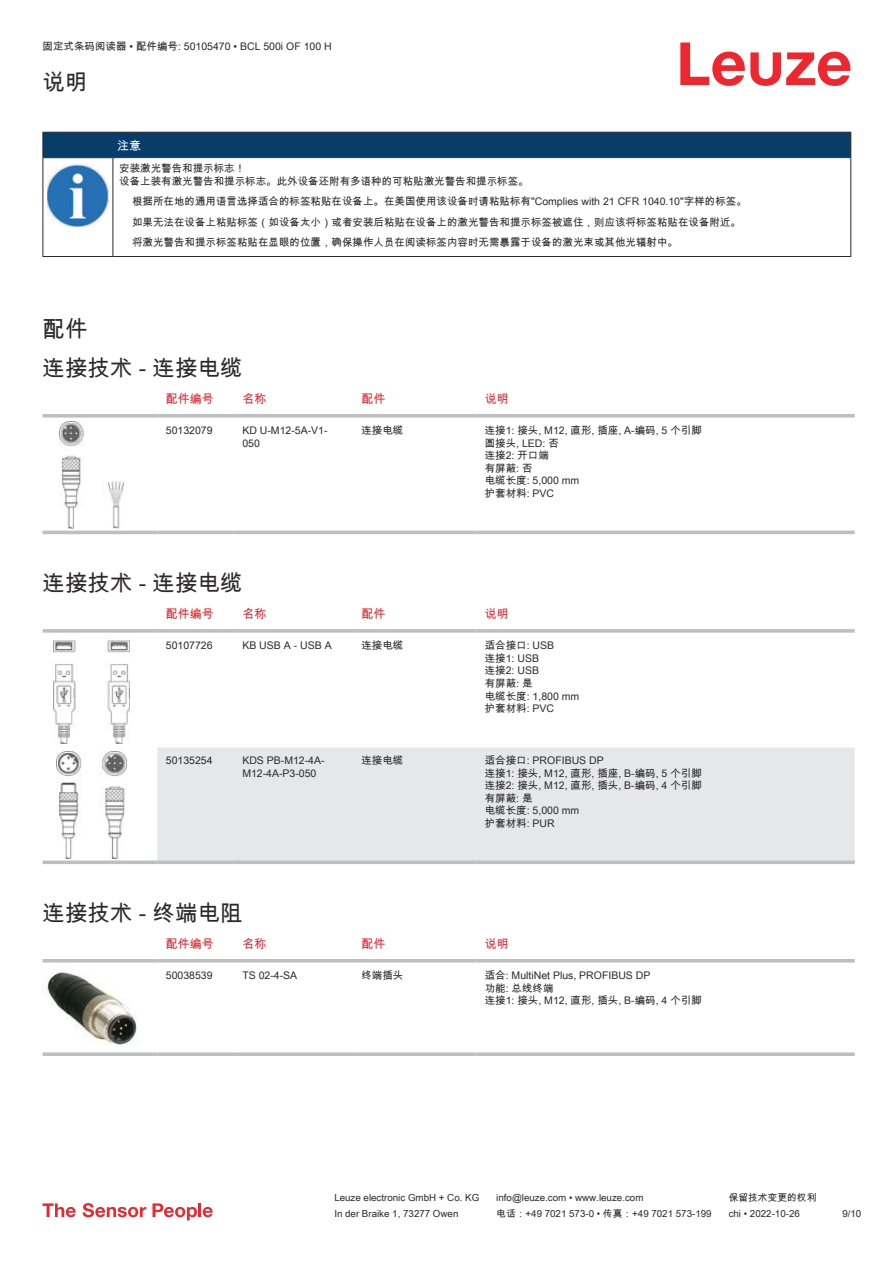
<style>
.page{position:relative;width:893px;height:1263px;background:#fff}
.page>*{position:absolute;margin:0;border:0;box-sizing:border-box;transform-origin:0 0}
.t1{font:22.5px/38.7px "Arial Unicode MS";color:#2b292a}
.t2{font:12px "Arial Unicode MS";color:#db2a30}
.t3{font:12px "Arial Unicode MS";color:#fff}
.t4{font:10.5px/12.6px "Arial Unicode MS";color:#2b292a}
.t5{font:9.75px "Arial Unicode MS";color:#2b292a}
</style>
<div class="page">
<svg style="left:680px;top:43px;width:170px;height:43px"></svg>
<svg style="left:43px;top:421px;width:812px;height:114px"></svg>
<svg style="left:43px;top:414px;width:114px;height:4px"></svg>
<svg style="left:157px;top:414px;width:77px;height:4px"></svg>
<svg style="left:234px;top:414px;width:119px;height:4px"></svg>
<svg style="left:353px;top:414px;width:123px;height:4px"></svg>
<svg style="left:476px;top:414px;width:379px;height:4px;background:#c3c5c7"></svg>
<hr style="left:43px;top:531px;width:114px;height:3px;background:#bdbfc1">
<hr style="left:157px;top:531px;width:77px;height:3px;background:#bdbfc1">
<hr style="left:234px;top:531px;width:119px;height:3px;background:#bdbfc1">
<hr style="left:353px;top:531px;width:123px;height:3px;background:#bdbfc1">
<hr style="left:476px;top:531px;width:379px;height:3px;background:#bdbfc1">
<img style="left:59px;top:422px;width:65px;height:106px">
<div style="left:157px;top:747px;width:698px;height:113px;background:#e6e7e9"></div>
<svg style="left:43px;top:629px;width:114px;height:4px"></svg>
<svg style="left:157px;top:629px;width:77px;height:4px"></svg>
<svg style="left:234px;top:629px;width:119px;height:4px"></svg>
<svg style="left:353px;top:629px;width:123px;height:4px"></svg>
<svg style="left:476px;top:629px;width:379px;height:4px;background:#c3c5c7"></svg>
<svg style="left:43px;top:860px;width:114px;height:4px"></svg>
<svg style="left:157px;top:860px;width:77px;height:4px"></svg>
<svg style="left:234px;top:860px;width:119px;height:4px"></svg>
<svg style="left:353px;top:860px;width:123px;height:4px"></svg>
<svg style="left:476px;top:860px;width:379px;height:4px;background:#c2c4c6"></svg>
<img style="left:53px;top:640px;width:77px;height:103px">
<img style="left:56px;top:752px;width:70px;height:106px">
<svg style="left:43px;top:962px;width:812px;height:5px"></svg>
<hr style="left:43px;top:959px;width:114px;height:3px;background:#bdbfc1">
<hr style="left:157px;top:959px;width:77px;height:3px;background:#bdbfc1">
<hr style="left:234px;top:959px;width:119px;height:3px;background:#bdbfc1">
<hr style="left:353px;top:959px;width:123px;height:3px;background:#bdbfc1">
<hr style="left:476px;top:959px;width:379px;height:3px;background:#bdbfc1">
<svg style="left:43px;top:1052px;width:114px;height:4px"></svg>
<svg style="left:157px;top:1052px;width:77px;height:4px"></svg>
<svg style="left:234px;top:1052px;width:119px;height:4px"></svg>
<svg style="left:353px;top:1052px;width:123px;height:4px"></svg>
<svg style="left:476px;top:1052px;width:379px;height:4px;background:#c4c5c7"></svg>
<img style="left:44px;top:968px;width:93px;height:77px">
<svg style="left:43px;top:1203px;width:33px;height:14px"></svg>
<svg style="left:83px;top:1203px;width:63px;height:14px"></svg>
<svg style="left:153px;top:1203px;width:44px;height:17px"></svg>
<hr style="left:198px;top:1203px;width:3px;height:14px;background:#ed272d">
<svg style="left:203px;top:1207px;width:10px;height:10px"></svg>
<svg style="left:44px;top:158px;width:806px;height:98px"></svg>
<div style="left:43px;top:132px;width:808px;height:26px;background:#063d69"></div>
<hr style="left:113px;top:157px;width:738px;height:1px;background:#2b292a">
<hr style="left:43px;top:158px;width:1px;height:94px;background:#2b292a">
<hr style="left:113px;top:158px;width:1px;height:94px;background:#2b292a">
<hr style="left:850px;top:158px;width:1px;height:94px;background:#2b292a">
<hr style="left:43px;top:256px;width:70px;height:1px;background:#2b292a">
<hr style="left:113px;top:256px;width:738px;height:1px;background:#2b292a">
<img style="left:47px;top:164px;width:61px;height:63px">
<svg style="left:115px;top:159px;width:734px;height:93px"></svg>
<p class="t4" style="left:43px;top:40px;width:291px">固定式条码阅读器 • 配件编号: 50105470 • BCL 500i OF 100 H</p>
<h1 class="t1" style="left:43px;top:62px;width:46px">说明</h1>
<p class="t3" style="left:117px;top:137px;width:25px">注意</p>
<p class="t4" style="left:119px;top:162px;width:411px">安装激光警告和提示标志！<br>设备上装有激光警告和提示标志。此外设备还附有多语种的可粘贴激光警告和提示标签。</p>
<p class="t4" style="left:132px;top:191px;width:616px;line-height:20.2px">根据所在地的通用语言选择适合的标签粘贴在设备上。在美国使用该设备时请粘贴标有"Complies with 21 CFR 1040.10"字样的标签。如果无法在设备上粘贴标签（如设备太小）或者安装后粘贴在设备上的激光警告和提示标签被遮住，则应该将标签粘贴在设备附近。将激光警告和提示标签粘贴在显眼的位置，确保操作人员在阅读标签内容时无需暴露于设备的激光束或其他光辐射中。</p>
<h1 class="t1" style="left:43px;top:309px;width:202px">配件<br>连接技术 - 连接电缆</h1>
<p class="t2" style="left:166px;top:390px;width:49px">配件编号</p>
<p class="t2" style="left:242px;top:390px;width:25px">名称</p>
<p class="t2" style="left:361px;top:390px;width:25px">配件</p>
<p class="t2" style="left:485px;top:390px;width:25px">说明</p>
<p class="t4" style="left:166px;top:424px;width:48px">50132079</p>
<p class="t4" style="left:242px;top:424px;width:87px">KD U-M12-5A-V1-<br>050</p>
<p class="t4" style="left:361px;top:424px;width:43px">连接电缆</p>
<p class="t4" style="left:485px;top:424px;width:219px">连接1: 接头, M12, 直形, 插座, A-编码, 5 个引脚圆接头, LED: 否<br>连接2: 开口端<br>有屏蔽: 否<br>电缆长度: 5,000 mm<br>护套材料: PVC</p>
<h1 class="t1" style="left:43px;top:563px;width:202px">连接技术 - 连接电缆</h1>
<p class="t2" style="left:166px;top:605px;width:49px">配件编号</p>
<p class="t2" style="left:242px;top:605px;width:25px">名称</p>
<p class="t2" style="left:361px;top:605px;width:25px">配件</p>
<p class="t2" style="left:485px;top:605px;width:25px">说明</p>
<p class="t4" style="left:166px;top:639px;width:48px">50107726</p>
<p class="t4" style="left:242px;top:639px;width:91px">KB USB A - USB A</p>
<p class="t4" style="left:361px;top:639px;width:43px">连接电缆</p>
<p class="t4" style="left:485px;top:639px;width:96px">适合接口: USB<br>连接1: USB<br>连接2: USB<br>有屏蔽: 是<br>电缆长度: 1,800 mm护套材料: PVC</p>
<p class="t4" style="left:166px;top:754px;width:48px">50135254</p>
<p class="t4" style="left:242px;top:754px;width:84px">KDS PB-M12-4A-<br>M12-4A-P3-050</p>
<p class="t4" style="left:361px;top:754px;width:43px">连接电缆</p>
<p class="t4" style="left:485px;top:754px;width:219px">适合接口: PROFIBUS DP<br>连接1: 接头, M12, 直形, 插座, B-编码, 5 个引脚连接2: 接头, M12, 直形, 插头, B-编码, 4 个引脚有屏蔽: 是<br>电缆长度: 5,000 mm<br>护套材料: PUR</p>
<h1 class="t1" style="left:43px;top:893px;width:202px">连接技术 - 终端电阻</h1>
<p class="t2" style="left:166px;top:935px;width:49px">配件编号</p>
<p class="t2" style="left:242px;top:935px;width:25px">名称</p>
<p class="t2" style="left:361px;top:935px;width:25px">配件</p>
<p class="t2" style="left:485px;top:935px;width:25px">说明</p>
<p class="t4" style="left:166px;top:969px;width:48px">50038539</p>
<p class="t4" style="left:242px;top:969px;width:56px">TS 02-4-SA</p>
<p class="t4" style="left:361px;top:969px;width:43px">终端插头</p>
<p class="t4" style="left:485px;top:969px;width:219px">适合: MultiNet Plus, PROFIBUS DP<br>功能: 总线终端<br>连接1: 接头, M12, 直形, 插头, B-编码, 4 个引脚</p>
<p class="t5" style="left:334px;top:1191px;width:146px">Leuze electronic GmbH + Co. KG</p>
<p class="t5" style="left:496px;top:1191px;width:149px">info@leuze.com • www.leuze.com</p>
<p class="t5" style="left:729px;top:1191px;width:89px">保留技术变更的权利</p>
<p class="t5" style="left:334px;top:1206px;width:126px">In der Braike 1, 73277 Owen</p>
<p class="t5" style="left:496px;top:1206px;width:217px">电话：+49 7021 573-0 • 传真：+49 7021 573-199</p>
<p class="t5" style="left:729px;top:1206px;width:73px">chi • 2022-10-26</p>
<p class="t5" style="left:842px;top:1206px;width:20px">9 /10</p>
</div>
